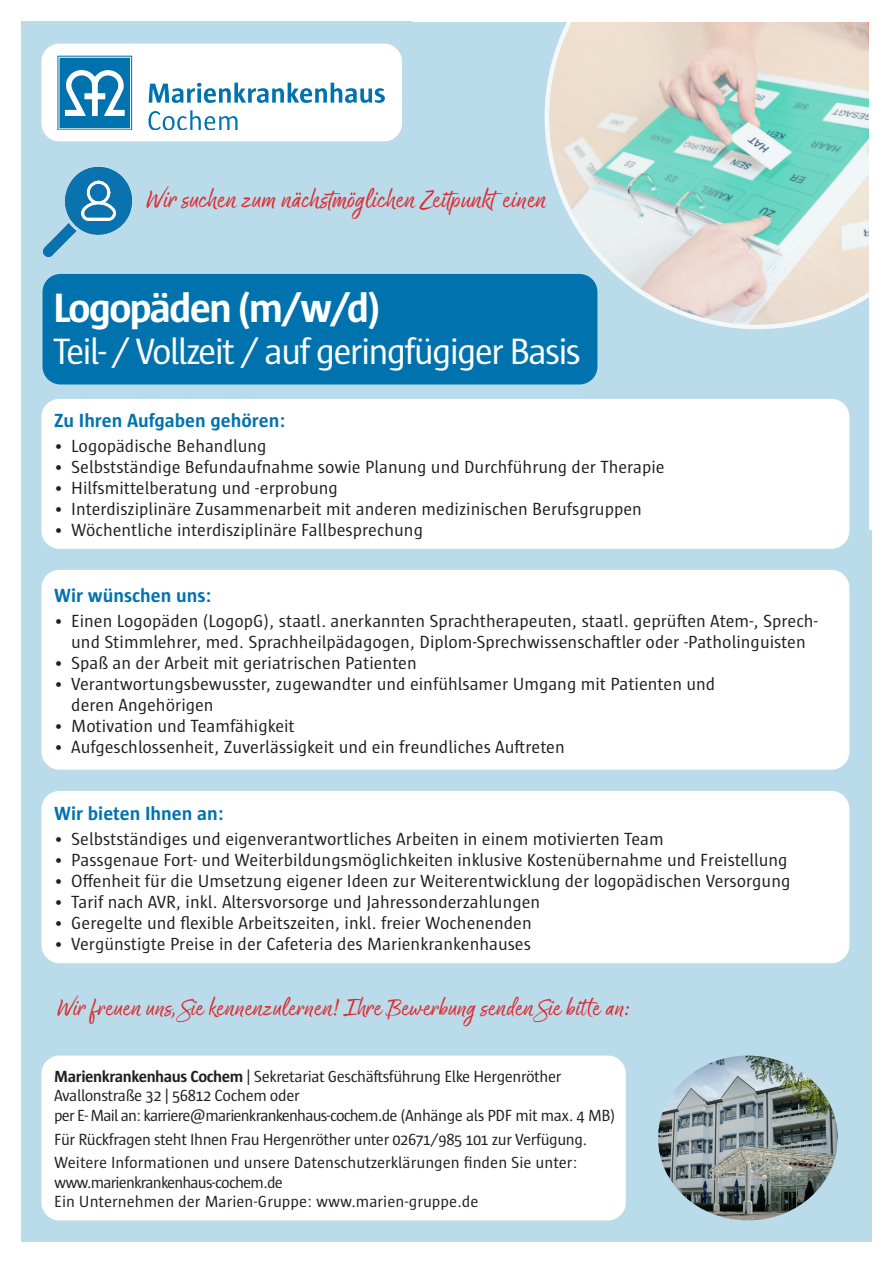
<style>
.page{position:relative;width:893px;height:1263px;background:#fff}
.page>*{position:absolute;margin:0;border:0;box-sizing:border-box;transform-origin:0 0}
.t1{font:700 42px "Sun";letter-spacing:-.05em;color:#fff}
.t2{font:37.5px "Sun";letter-spacing:-.05em;color:#fff}
.t3{font:28.5px "Good Karma";color:#de2a2e}
.t4{font:27px "Good Karma";color:#de2a2e}
.t5{font:700 19.5px "Sun";color:#0073ae}
.t6{font:18px/21px "Sun";color:#231f20;text-align:center}
.t7{font:16.5px/19.5px "Sun";letter-spacing:-.025em;color:#231f20}
.t8{font:16.5px/19.5px "Sun";color:#231f20}
.s1{font-weight:700}
</style>
<div class="page">
<div style="left:21px;top:21px;width:851px;height:1221px;background:#badbea"></div>
<div style="left:41px;top:44px;width:361px;height:97px;background:#fff;border-radius:18px"></div>
<svg style="left:149px;top:83px;width:236px;height:20px"></svg>
<svg style="left:148px;top:110px;width:90px;height:20px"></svg>
<svg style="left:58px;top:56px;width:74px;height:74px"></svg>
<svg style="left:545px;top:21px;width:325px;height:308px;background:#cadcd4"></svg>
<div style="left:43px;top:274px;width:554px;height:110px;background:#0073ae;border-radius:18px"></div>
<div style="left:870px;top:0;width:23px;height:529px;background:#fff"></div>
<img style="left:43px;top:167px;width:89px;height:90px">
<div style="left:41px;top:570px;width:808px;height:200px;background:#fff;border-radius:18px"></div>
<div style="left:41px;top:791px;width:808px;height:172px;background:#fff;border-radius:18px"></div>
<div style="left:41px;top:399px;width:808px;height:150px;background:#fff;border-radius:18px"></div>
<img style="left:658px;top:1055px;width:180px;height:165px">
<div style="left:41px;top:1055px;width:585px;height:165px;background:#fff;border-radius:18px"></div>
<h3 class="t3" style="left:146px;top:183px;width:402px">Wir suchen zum nächstmöglichen Zeitpunkt einen</h3>
<h1 class="t1" style="left:53px;top:285px;width:329px">Logopäden (m/w/d)</h1>
<h2 class="t2" style="left:53px;top:331px;width:529px">Teil- / Vollzeit / auf geringfügiger Basis</h2>
<p class="t5" style="left:54px;top:410px;width:233px">Zu Ihren Aufgaben gehören:</p>
<p class="t6" style="left:54px;top:436px;width:214px">• Logopädische Behandlung</p>
<p class="t6" style="left:54px;top:457px;width:612px">• Selbstständige Befundaufnahme sowie Planung und Durchführung der Therapie</p>
<p class="t6" style="left:54px;top:478px;width:285px">• Hilfsmittelberatung und -erprobung</p>
<p class="t6" style="left:54px;top:499px;width:589px">• Interdisziplinäre Zusammenarbeit mit anderen medizinischen Berufsgruppen</p>
<p class="t6" style="left:54px;top:520px;width:370px">• Wöchentliche interdisziplinäre Fallbesprechung</p>
<p class="t5" style="left:54px;top:585px;width:159px">Wir wünschen uns:</p>
<p class="t6" style="left:54px;top:610px;width:765px">• Einen Logopäden (LogopG), staatl. anerkannten Sprachtherapeuten, staatl. geprüften Atem-, Sprech&shy;und Stimmlehrer, med. Sprachheilpädagogen, Diplom-Sprechwissenschaftler oder -Patholinguisten</p>
<p class="t6" style="left:54px;top:652px;width:364px">• Spaß an der Arbeit mit geriatrischen Patienten</p>
<p class="t6" style="left:71px;top:673px;width:646px;text-align:left;text-indent:-17px">• Verantwortungsbewusster, zugewandter und einfühlsamer Umgang mit Patienten und deren Angehörigen</p>
<p class="t6" style="left:54px;top:715px;width:242px">• Motivation und Teamfähigkeit</p>
<p class="t6" style="left:54px;top:736px;width:512px">• Aufgeschlossenheit, Zuverlässigkeit und ein freundliches Auftreten</p>
<p class="t5" style="left:54px;top:802px;width:171px">Wir bieten Ihnen an:</p>
<p class="t6" style="left:54px;top:828px;width:611px">• Selbstständiges und eigenverantwortliches Arbeiten in einem motivierten Team</p>
<p class="t6" style="left:54px;top:849px;width:735px">• Passgenaue Fort- und Weiterbildungsmöglichkeiten inklusive Kostenübernahme und Freistellung</p>
<p class="t6" style="left:54px;top:870px;width:738px">• Offenheit für die Umsetzung eigener Ideen zur Weiterentwicklung der logopädischen Versorgung</p>
<p class="t6" style="left:54px;top:891px;width:488px">• Tarif nach AVR, inkl. Altersvorsorge und Jahressonderzahlungen</p>
<p class="t6" style="left:54px;top:912px;width:479px">• Geregelte und flexible Arbeitszeiten, inkl. freier Wochenenden</p>
<p class="t6" style="left:54px;top:933px;width:478px">• Vergünstigte Preise in der Cafeteria des Marienkrankenhauses</p>
<h3 class="t4" style="left:57px;top:992px;width:575px">Wir freuen uns, Sie kennenzulernen! Ihre Bewerbung senden Sie bitte an:</h3>
<p class="t7" style="left:54px;top:1066px;width:563px"><span class="s1">Marienkrankenhaus Cochem</span> | Sekretariat Geschäftsführung Elke Hergenröther<br>Avallonstraße 32 | 56812 Cochem oder<br>per E- Mail an: karriere@marienkrankenhaus-cochem.de (Anhänge als PDF mit max. 4 MB)</p>
<p class="t7" style="left:54px;top:1127px;width:534px;line-height:23.7px">Für Rückfragen steht Ihnen Frau Hergenröther unter 02671/985 101 zur Verfügung.<br>Weitere Informationen und unsere Datenschutzerklärungen finden Sie unter:</p>
<p class="t8" style="left:54px;top:1172px;width:426px">www.marienkrankenhaus-cochem.de<br>Ein Unternehmen der Marien-Gruppe: www.marien-gruppe.de</p>
</div>
